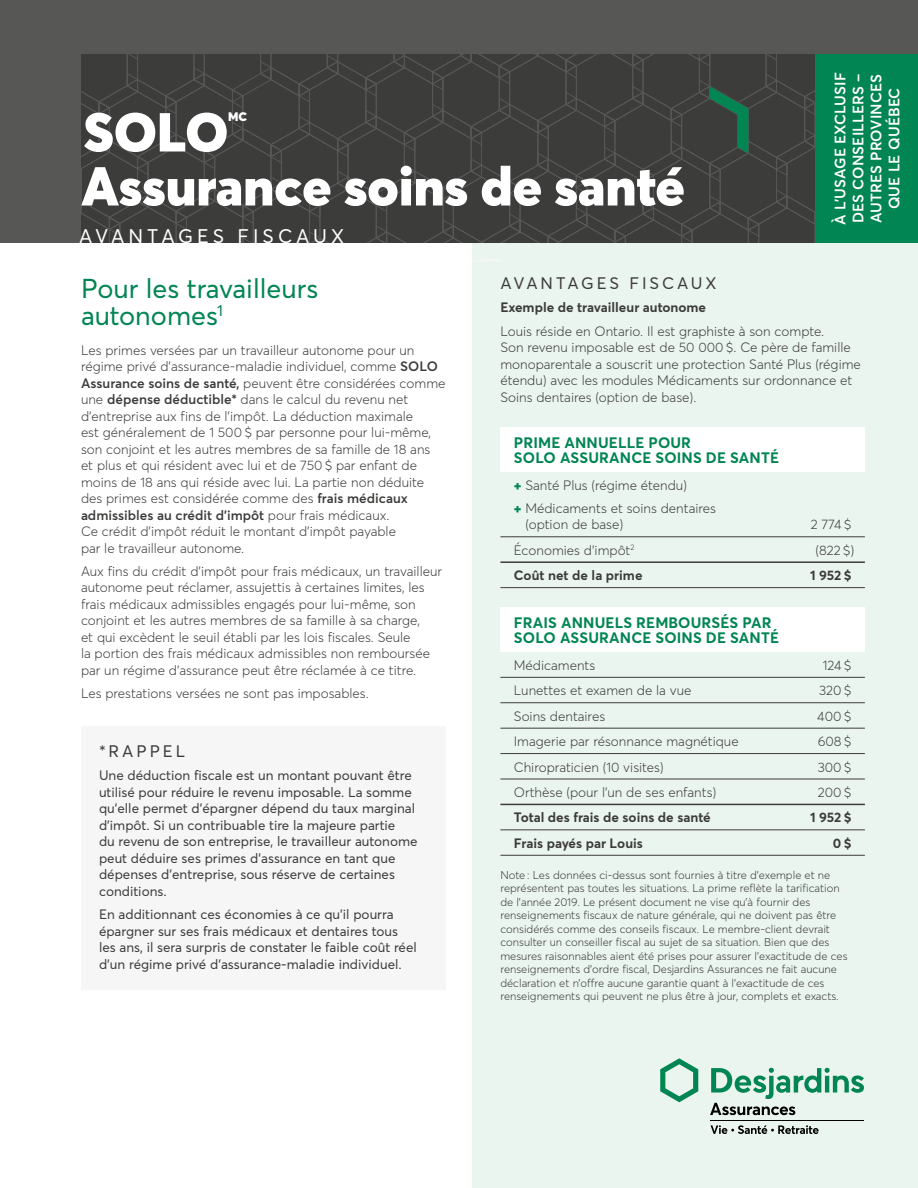
<style>
.page{position:relative;width:918px;height:1188px;background:#fff}
.page>*{position:absolute;margin:0;border:0;box-sizing:border-box;transform-origin:0 0}
.t1{font:900 54px "Averta";color:#fff}
.t2{font:27px/27px "Averta";color:#008553}
.t3{font:19.5px "Averta";letter-spacing:.21em;color:#fff}
.t4{font:16.5px "Averta";letter-spacing:.18em;color:#3c3c3b}
.t5{font:700 15px/15px "Averta";letter-spacing:.01em;color:#008553}
.t6{font:600 15px/18px "Averta";letter-spacing:.01em;color:#fff;text-align:center}
.t7{font:300 13.5px/16.5px "Averta";color:#3c3c3b}
.t8{font:13.5px/16.5px "Averta";color:#3c3c3b}
.t9{font:700 13.5px "Averta";color:#3c3c3b}
.t10{font:900 12.3px "Averta";color:#fff}
.t11{font:300 11.25px/13.5px "Averta";color:#3c3c3b}
.s1{font-weight:900;color:#008553}
.s2{font-weight:600}
</style>
<div class="page">
<div style="left:472px;top:243px;width:446px;height:945px;background:#ebf5ef"></div>
<div style="left:0;top:0;width:918px;height:243px;background:#575756"></div>
<div style="left:81px;top:726px;width:365px;height:264px;background:#f6f6f6"></div>
<div style="left:500px;top:427px;width:365px;height:45px;background:#fff"></div>
<hr style="left:500px;top:537px;width:365px;height:1px;background:#3c3c3b">
<hr style="left:500px;top:587px;width:365px;height:1px;background:#3c3c3b">
<hr style="left:500px;top:561px;width:365px;height:2px;background:#3c3c3b">
<div style="left:500px;top:607px;width:365px;height:45px;background:#fff"></div>
<hr style="left:500px;top:677px;width:365px;height:1px;background:#3c3c3b">
<hr style="left:500px;top:702px;width:365px;height:1px;background:#3c3c3b">
<hr style="left:500px;top:728px;width:365px;height:1px;background:#3c3c3b">
<hr style="left:500px;top:753px;width:365px;height:1px;background:#3c3c3b">
<hr style="left:500px;top:779px;width:365px;height:1px;background:#3c3c3b">
<hr style="left:500px;top:830px;width:365px;height:1px;background:#3c3c3b">
<hr style="left:500px;top:855px;width:365px;height:1px;background:#3c3c3b">
<hr style="left:500px;top:804px;width:365px;height:1px;background:#3c3c3b">
<svg style="left:81px;top:54px;width:837px;height:189px;background:#364740"></svg>
<img style="left:660px;top:1058px;width:204px;height:76px">
<p class="t6" style="left:831px;top:225px;width:155px;rotate:-90deg">À L’USAGE EXCLUSIF<br>DES CONSEILLERS –<br>AUTRES PROVINCES<br>QUE LE QUÉBEC</p>
<h1 class="t1" style="left:84px;top:97px;width:146px">SOLO</h1>
<h1 class="t10" style="left:228px;top:109px;width:21px">MC</h1>
<h1 class="t1" style="left:81px;top:151px;width:605px">Assurance soins de santé</h1>
<h1 class="t3" style="left:79px;top:224px;width:266px">AVANTAGES FISCAUX</h1>
<h3 class="t4" style="left:500px;top:273px;width:218px">AVANTAGES FISCAUX</h3>
<p class="t9" style="left:500px;top:299px;width:207px">Exemple de travailleur autonome</p>
<p class="t7" style="left:500px;top:322px;width:362px">Louis réside en Ontario. Il est graphiste à son compte.<br>Son revenu imposable est de 50 000 $. Ce père de famille monoparentale a souscrit une protection Santé Plus (régime étendu) avec les modules Médicaments sur ordonnance et Soins dentaires (option de base).</p>
<p class="t5" style="left:514px;top:435px;width:267px">PRIME ANNUELLE POUR<br>SOLO ASSURANCE SOINS DE SANTÉ</p>
<p class="t7" style="left:514px;top:476px;width:175px"><span class="s1">+</span> Santé Plus (régime étendu)</p>
<p class="t7" style="left:525px;top:500px;width:192px;text-indent:-12px"><span class="s1">+</span> Médicaments et soins dentaires (option de base)</p>
<h2 class="t2" style="left:81px;top:274px;width:239px">Pour les travailleurs autonomes<sup>1</sup></h2>
<p class="t7" style="left:81px;top:342px;width:366px">Les primes versées par un travailleur autonome pour un régime privé d’assurance-maladie individuel, comme <span class="s2">SOLO Assurance soins de santé,</span> peuvent être considérées comme une <span class="s2">dépense déductible*</span> dans le calcul du revenu net d’entreprise aux fins de l’impôt. La déduction maximale<br>est généralement de 1 500 $ par personne pour lui-même, son conjoint et les autres membres de sa famille de 18 ans et plus et qui résident avec lui et de 750 $ par enfant de moins de 18 ans qui réside avec lui. La partie non déduite des primes est considérée comme des <span class="s2">frais médicaux admissibles au crédit d’impôt</span> pour frais médicaux.<br>Ce crédit d’impôt réduit le montant d’impôt payable<br>par le travailleur autonome.</p>
<p class="t7" style="left:81px;top:563px;width:363px">Aux fins du crédit d’impôt pour frais médicaux, un travailleur autonome peut réclamer, assujettis à certaines limites, les frais médicaux admissibles engagés pour lui-même, son conjoint et les autres membres de sa famille à sa charge,<br>et qui excèdent le seuil établi par les lois fiscales. Seule<br>la portion des frais médicaux admissibles non remboursée par un régime d’assurance peut être réclamée à ce titre.</p>
<p class="t7" style="left:81px;top:685px;width:289px">Les prestations versées ne sont pas imposables.</p>
<p class="t7" style="left:811px;top:516px;width:42px">2 774 $</p>
<p class="t7" style="left:514px;top:542px;width:122px">Économies d’impôt<sup>2</sup></p>
<p class="t7" style="left:816px;top:542px;width:40px">(822 $)</p>
<p class="t9" style="left:514px;top:567px;width:130px">Coût net de la prime</p>
<p class="t9" style="left:810px;top:567px;width:43px">1 952 $</p>
<p class="t5" style="left:514px;top:615px;width:267px">FRAIS ANNUELS REMBOURSÉS PAR<br>SOLO ASSURANCE SOINS DE SANTÉ</p>
<p class="t7" style="left:514px;top:657px;width:83px">Médicaments</p>
<p class="t7" style="left:823px;top:657px;width:30px">124 $</p>
<p class="t7" style="left:514px;top:682px;width:179px">Lunettes et examen de la vue</p>
<p class="t7" style="left:819px;top:682px;width:34px">320 $</p>
<p class="t7" style="left:514px;top:708px;width:93px">Soins dentaires</p>
<p class="t7" style="left:817px;top:708px;width:36px">400 $</p>
<p class="t7" style="left:514px;top:733px;width:226px">Imagerie par résonnance magnétique</p>
<p class="t7" style="left:818px;top:733px;width:35px">608 $</p>
<p class="t7" style="left:514px;top:758px;width:151px">Chiropraticien (10 visites)</p>
<p class="t7" style="left:818px;top:758px;width:35px">300 $</p>
<p class="t7" style="left:514px;top:784px;width:204px">Orthèse (pour l’un de ses enfants)</p>
<p class="t7" style="left:818px;top:784px;width:35px">200 $</p>
<p class="t9" style="left:514px;top:809px;width:198px">Total des frais de soins de santé</p>
<p class="t9" style="left:810px;top:809px;width:43px">1 952 $</p>
<p class="t9" style="left:514px;top:834px;width:131px">Frais payés par Louis</p>
<p class="t9" style="left:833px;top:834px;width:20px">0$</p>
<p class="t11" style="left:500px;top:868px;width:349px">Note : Les données ci-dessus sont fournies à titre d’exemple et ne représentent pas toutes les situations. La prime reflète la tarification de l’année 2019. Le présent document ne vise qu’à fournir des renseignements fiscaux de nature générale, qui ne doivent pas être considérés comme des conseils fiscaux. Le membre-client devrait consulter un conseiller fiscal au sujet de sa situation. Bien que des mesures raisonnables aient été prises pour assurer l’exactitude de ces renseignements d’ordre fiscal, Desjardins Assurances ne fait aucune déclaration et n’offre aucune garantie quant à l’exactitude de ces renseignements qui peuvent ne plus être à jour, complets et exacts.</p>
<p class="t4" style="left:99px;top:741px;width:87px">*RAPPEL</p>
<p class="t8" style="left:99px;top:767px;width:320px">Une déduction fiscale est un montant pouvant être utilisé pour réduire le revenu imposable. La somme qu’elle permet d’épargner dépend du taux marginal d’impôt. Si un contribuable tire la majeure partie<br>du revenu de son entreprise, le travailleur autonome peut déduire ses primes d’assurance en tant que dépenses d’entreprise, sous réserve de certaines conditions.</p>
<p class="t8" style="left:99px;top:906px;width:319px">En additionnant ces économies à ce qu’il pourra épargner sur ses frais médicaux et dentaires tous les ans, il sera surpris de constater le faible coût réel d’un régime privé d’assurance-maladie individuel.</p>
</div>
